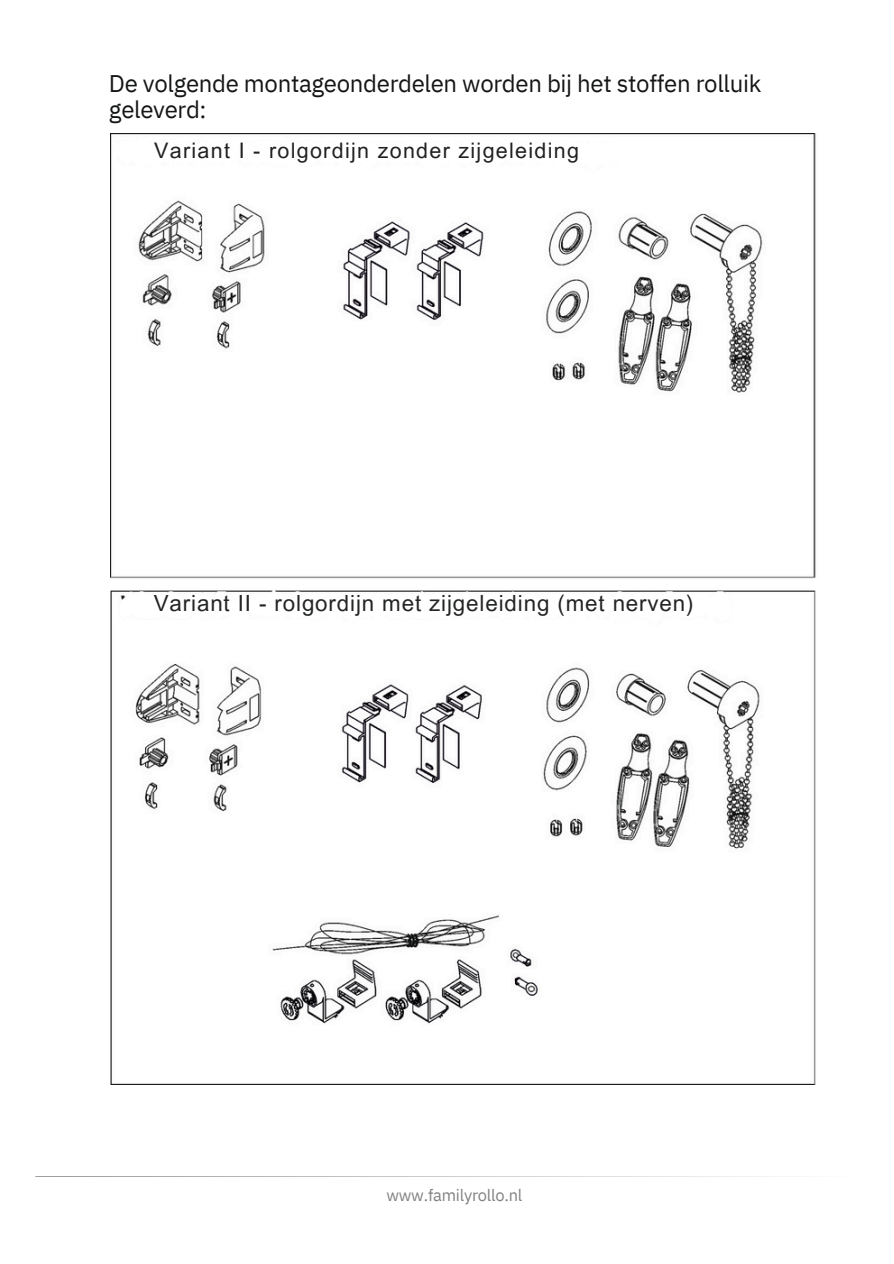
<style>
.page{position:relative;width:894px;height:1264px;background:#fff}
.page>*{position:absolute;margin:0;border:0;box-sizing:border-box;transform-origin:0 0}
.t1{font:24px/25.8px "IBM Plex Sans";letter-spacing:-.015em;color:#151616}
.t2{font:22.35px "Arial MT Pro";letter-spacing:.04em;color:#232424}
.t3{font:21.45px "Arial MT Pro";letter-spacing:.06em;color:#212121}
.t4{font:16.5px "IBM Plex Sans";letter-spacing:-.015em;color:#818281}
</style>
<div class="page">
<hr style="left:35px;top:1176px;width:830px;height:1px;background:#151616">
<img style="left:111px;top:133px;width:705px;height:951px">
<p class="t1" style="left:109px;top:70px;width:653px">De volgende montageonderdelen worden bij het stoffen rolluik geleverd:</p>
<h1 class="t3" style="left:154px;top:143px;width:426px">Variant I - rolgordijn zonder zijgeleiding</h1>
<p class="t2" style="left:154px;top:594px;width:541px">Variant II - rolgordijn met zijgeleiding (met nerven)</p>
<h2 class="t4" style="left:386px;top:1184px;width:137px">www.familyrollo.nl</h2>
</div>
